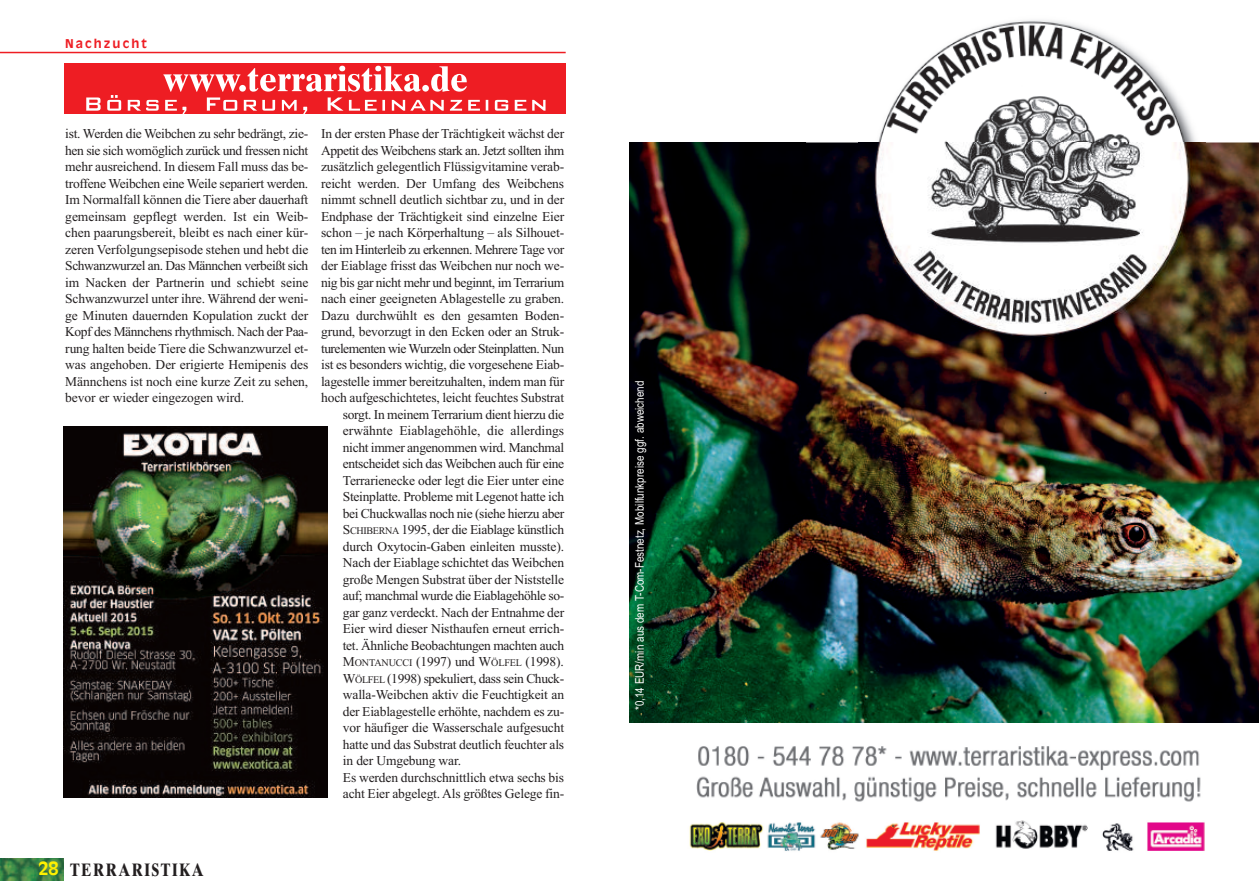
<style>
.page{position:relative;width:1259px;height:893px;background:#fff}
.page>*{position:absolute;margin:0;border:0;box-sizing:border-box;transform-origin:0 0}
.t1{font:18px "Times Ten Bold Os F";letter-spacing:.1em;color:#231f20;scale:.8 1}
.t2{font:13.5px/16.5px "Times New Roman";letter-spacing:-.01em;color:#231f20;text-align:justify}
.t3{font:13.5px "Times New Roman";letter-spacing:-.03em;color:#231f20}
.t4{font:13.5px "Times New Roman";letter-spacing:-.04em;color:#231f20}
.t5{font:12px "Arial Narrow";color:#fff}
.t6{font:700 12px "Antique Olive";letter-spacing:.165em;color:#ee1d23}
.s1{font-size:10.2px}
.s2{font-family:"Antique Olive";font-weight:700;color:#fff101}
</style>
<div class="page">
<img style="left:0;top:859px;width:64px;height:21px">
<hr style="left:0;top:52px;width:566px;height:1px;background:#ee1d23">
<img style="left:629px;top:143px;width:630px;height:708px">
<img style="left:64px;top:426px;width:264px;height:372px">
<img style="left:806px;top:142px;width:453px;height:302px">
<img style="left:858px;top:20px;width:347px;height:333px">
<div style="left:64px;top:64px;width:502px;height:50px;background:#ee1d23"></div>
<svg style="left:86px;top:66px;width:459px;height:48px"></svg>
<p class="t6" style="left:65px;top:39px;width:83px">Nachzucht</p>
<p class="t2" style="left:65px;top:125px;width:244px">ist. Werden die Weibchen zu sehr bedrängt, zie&shy;hen sie sich womöglich zurück und fressen nicht mehr ausreichend. In diesem Fall muss das be&shy;troffene Weibchen eine Weile separiert werden.<br>Im Normalfall können die Tiere aber dauerhaft gemeinsam gepflegt werden. Ist ein Weib&shy;chen paarungsbereit, bleibt es nach einer kür&shy;zeren Verfolgungsepisode stehen und hebt die Schwanzwurzel an. Das Männchen verbeißt sich im Nacken der Partnerin und schiebt seine Schwanzwurzel unter ihre. Während der weni&shy;ge Minuten dauernden Kopulation zuckt der Kopf des Männchens rhythmisch. Nach der Paa&shy;rung halten beide Tiere die Schwanzwurzel et&shy;was angehoben. Der erigierte Hemipenis des Männchens ist noch eine kurze Zeit zu sehen, bevor er wieder eingezogen wird.</p>
<p class="t2" style="left:321px;top:125px;width:244px">In der ersten Phase der Trächtigkeit wächst der</p>
<p class="t3" style="left:321px;top:142px;width:244px">Appetit des Weibchens stark an. Jetzt sollten ihm</p>
<p class="t2" style="left:321px;top:158px;width:244px">zusätzlich gelegentlich Flüssigvitamine verab-</p>
<p class="t2" style="left:321px;top:175px;width:244px">reicht werden. Der Umfang des Weibchens</p>
<p class="t2" style="left:321px;top:191px;width:244px">nimmt schnell deutlich sichtbar zu, und in der</p>
<p class="t2" style="left:321px;top:208px;width:244px">Endphase der Trächtigkeit sind einzelne Eier</p>
<p class="t2" style="left:321px;top:224px;width:244px">schon – je nach Körperhaltung – als Silhouet-</p>
<p class="t3" style="left:321px;top:241px;width:244px">ten im Hinterleib zu erkennen. Mehrere Tage vor</p>
<p class="t2" style="left:321px;top:257px;width:244px">der Eiablage frisst das Weibchen nur noch we-</p>
<p class="t3" style="left:321px;top:274px;width:244px">nig bis gar nicht mehr und beginnt, im Terrarium</p>
<p class="t2" style="left:321px;top:290px;width:244px">nach einer geeigneten Ablagestelle zu graben.</p>
<p class="t2" style="left:321px;top:307px;width:244px">Dazu durchwühlt es den gesamten Boden-</p>
<p class="t2" style="left:321px;top:323px;width:244px">grund, bevorzugt in den Ecken oder an Struk-</p>
<p class="t4" style="left:321px;top:340px;width:244px">turelementen wie Wurzeln oder Steinplatten. Nun</p>
<p class="t2" style="left:321px;top:356px;width:244px">ist es besonders wichtig, die vorgesehene Eiab-</p>
<p class="t2" style="left:321px;top:373px;width:244px">lagestelle immer bereitzuhalten, indem man für</p>
<p class="t2" style="left:321px;top:389px;width:244px">hoch aufgeschichtetes, leicht feuchtes Substrat</p>
<p class="t2" style="left:343px;top:406px;width:223px">sorgt. In meinem Terrarium dient hierzu die</p>
<p class="t2" style="left:343px;top:422px;width:223px">erwähnte Eiablagehöhle, die allerdings</p>
<p class="t2" style="left:343px;top:439px;width:223px">nicht immer angenommen wird. Manchmal</p>
<p class="t2" style="left:343px;top:455px;width:223px">entscheidet sich das Weibchen auch für eine</p>
<p class="t2" style="left:343px;top:472px;width:223px">Terrarienecke oder legt die Eier unter eine</p>
<p class="t2" style="left:343px;top:488px;width:223px">Steinplatte. Probleme mit Legenot hatte ich</p>
<p class="t3" style="left:343px;top:505px;width:223px">bei Chuckwallas noch nie (siehe hierzu aber</p>
<p class="t2" style="left:343px;top:521px;width:223px">S<span class="s1">CHIBERNA</span> 1995, der die Eiablage künstlich</p>
<p class="t2" style="left:343px;top:538px;width:223px">durch Oxytocin-Gaben einleiten musste).</p>
<p class="t2" style="left:343px;top:554px;width:223px">Nach der Eiablage schichtet das Weibchen</p>
<p class="t2" style="left:343px;top:571px;width:223px">große Mengen Substrat über der Niststelle</p>
<p class="t3" style="left:343px;top:588px;width:223px">auf; manchmal wurde die Eiablagehöhle so-</p>
<p class="t2" style="left:343px;top:604px;width:223px">gar ganz verdeckt. Nach der Entnahme der</p>
<p class="t2" style="left:343px;top:620px;width:223px">Eier wird dieser Nisthaufen erneut errich-</p>
<p class="t2" style="left:343px;top:637px;width:223px">tet. Ähnliche Beobachtungen machten auch</p>
<p class="t2" style="left:343px;top:653px;width:223px">M<span class="s1">ONTANUCCI</span> (1997) und W<span class="s1">ÖLFEL</span> (1998).</p>
<p class="t3" style="left:343px;top:670px;width:223px">W<span class="s1">ÖLFEL</span> (1998) spekuliert, dass sein Chuck-</p>
<p class="t2" style="left:343px;top:686px;width:223px">walla-Weibchen aktiv die Feuchtigkeit an</p>
<p class="t2" style="left:343px;top:703px;width:223px">der Eiablagestelle erhöhte, nachdem es zu-</p>
<p class="t2" style="left:343px;top:719px;width:223px">vor häufiger die Wasserschale aufgesucht</p>
<p class="t2" style="left:343px;top:736px;width:223px">hatte und das Substrat deutlich feuchter als</p>
<p class="t2" style="left:343px;top:752px;width:120px">in der Umgebung war.</p>
<p class="t2" style="left:343px;top:769px;width:223px">Es werden durchschnittlich etwa sechs bis</p>
<p class="t2" style="left:343px;top:785px;width:223px">acht Eier abgelegt. Als größtes Gelege fin-</p>
<h1 class="t1" style="left:39px;top:864px;width:208px"><span class="s2">28</span> TERRARISTIKA</h1>
<p class="t5" style="left:633px;top:710px;width:331px;rotate:-90deg">*0,14 EUR/min aus dem T-Com-Festnetz, Mobilfunkpreise ggf. abweichend</p>
</div>
